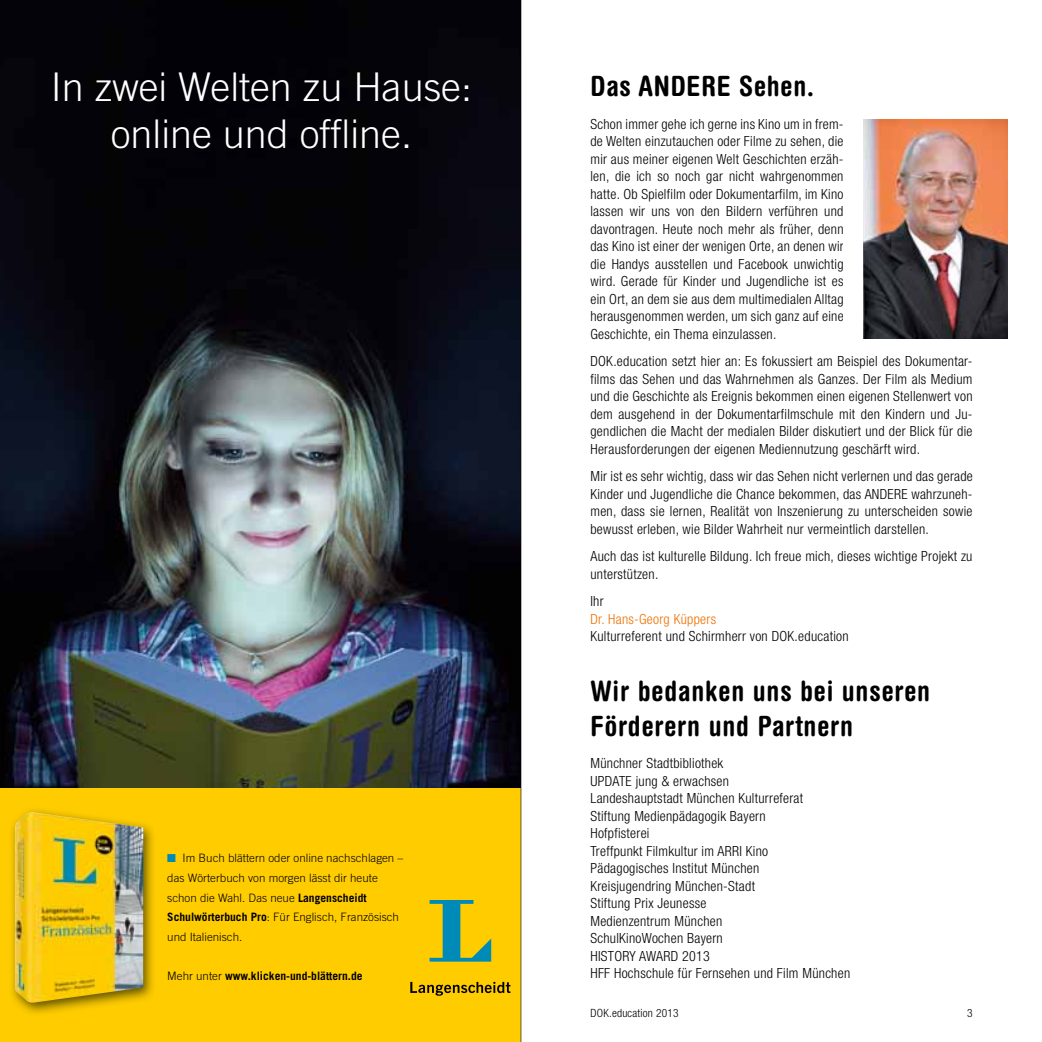
<style>
.page{position:relative;width:1042px;height:1042px;background:#fff}
.page>*{position:absolute;margin:0;border:0;box-sizing:border-box;transform-origin:0 0}
.t1{font:300 39.55px/47.4px "Trade Gothic";color:#fff;text-align:center}
.t2{font:700 condensed 28px/35px "Helvetica Rounded LT";letter-spacing:.03em;color:#000}
.t3{font:300 condensed 14px/17.5px "Helvetica Neue LT";letter-spacing:.02em;color:#000;text-align:justify}
.t4{font:300 condensed 14px "Helvetica Neue LT";letter-spacing:.02em;color:#ee7203}
.t5{font:300 11.55px/19.6px "Trade Gothic";color:#000}
.t6{font:700 11.55px "Trade Gothic";color:#000}
.t7{font:300 condensed 11.38px "Helvetica Neue LT";letter-spacing:.02em;color:#000}
.s1{font-weight:700}
.s2{font-weight:300}
</style>
<div class="page">
<img style="left:0;top:0;width:520px;height:789px">
<div style="left:0;top:789px;width:521px;height:253px;background:#fc0"></div>
<svg style="left:429px;top:900px;width:62px;height:61px"></svg>
<svg style="left:410px;top:982px;width:100px;height:13px"></svg>
<img style="left:12px;top:810px;width:141px;height:204px">
<img style="left:15px;top:812px;width:128px;height:191px">
<img style="left:863px;top:120px;width:144px;height:219px">
<hr style="left:520px;top:0;width:1px;height:1042px;background:#000">
<h1 class="t1" style="left:51px;top:63px;width:423px">In zwei Welten zu Hause: online und offline.</h1>
<p class="t5" style="left:167px;top:848px;width:238px;text-indent:15px">Im Buch blättern oder online nachschlagen – das Wörterbuch von morgen lässt dir heute schon die Wahl. Das neue <span class="s1">Langenscheidt Schulwörterbuch Pro</span>: Für Englisch, Französisch und Italienisch.</p>
<p class="t6" style="left:167px;top:969px;width:197px"><span class="s2">Mehr unter</span> www.klicken-und-blättern.de</p>
<h2 class="t2" style="left:590px;top:68px;width:225px">Das ANDERE Sehen.</h2>
<p class="t3" style="left:590px;top:115px;width:255px">Schon immer gehe ich gerne ins Kino um in frem&shy;de Welten einzutauchen oder Filme zu sehen, die mir aus meiner eigenen Welt Geschichten erzäh&shy;len, die ich so noch gar nicht wahrgenommen hatte. Ob Spielfilm oder Dokumentarfilm, im Kino lassen wir uns von den Bildern verführen und davontragen. Heute noch mehr als früher, denn das Kino ist einer der wenigen Orte, an denen wir die Handys ausstellen und Facebook unwichtig wird. Gerade für Kinder und Jugendliche ist es ein Ort, an dem sie aus dem multimedialen Alltag herausgenommen werden, um sich ganz auf eine Geschichte, ein Thema einzulassen.</p>
<p class="t3" style="left:590px;top:352px;width:384px">DOK.education setzt hier an: Es fokussiert am Beispiel des Dokumentar&shy;films das Sehen und das Wahrnehmen als Ganzes. Der Film als Medium und die Geschichte als Ereignis bekommen einen eigenen Stellenwert von dem ausgehend in der Dokumentarfilmschule mit den Kindern und Ju&shy;gendlichen die Macht der medialen Bilder diskutiert und der Blick für die Herausforderungen der eigenen Mediennutzung geschärft wird.</p>
<p class="t3" style="left:590px;top:467px;width:384px">Mir ist es sehr wichtig, dass wir das Sehen nicht verlernen und das gerade Kinder und Jugendliche die Chance bekommen, das ANDERE wahrzuneh&shy;men, dass sie lernen, Realität von Inszenierung zu unterscheiden sowie bewusst erleben, wie Bilder Wahrheit nur vermeintlich darstellen.</p>
<p class="t3" style="left:590px;top:547px;width:383px">Auch das ist kulturelle Bildung. Ich freue mich, dieses wichtige Projekt zu unterstützen.</p>
<p class="t3" style="left:590px;top:592px;width:15px">Ihr</p>
<p class="t4" style="left:590px;top:610px;width:127px">Dr. Hans-Georg Küppers</p>
<p class="t3" style="left:590px;top:627px;width:260px">Kulturreferent und Schirmherr von DOK.education</p>
<h2 class="t2" style="left:590px;top:673px;width:341px">Wir bedanken uns bei unseren<br>Förderern und Partnern</h2>
<p class="t3" style="left:590px;top:754px;width:261px;text-align:left">Münchner Stadtbibliothek<br>UPDATE jung &amp; erwachsen<br>Landeshauptstadt München Kulturreferat<br>Stiftung Medienpädagogik Bayern<br>Hofpfisterei<br>Treffpunkt Filmkultur im ARRI Kino<br>Pädagogisches Institut München<br>Kreisjugendring München-Stadt<br>Stiftung Prix Jeunesse<br>Medienzentrum München<br>SchulKinoWochen Bayern<br>HISTORY AWARD 2013<br>HFF Hochschule für Fernsehen und Film München</p>
<p class="t7" style="left:590px;top:1006px;width:90px">DOK.education 2013</p>
<p class="t7" style="left:967px;top:1006px;width:7px">3</p>
</div>
